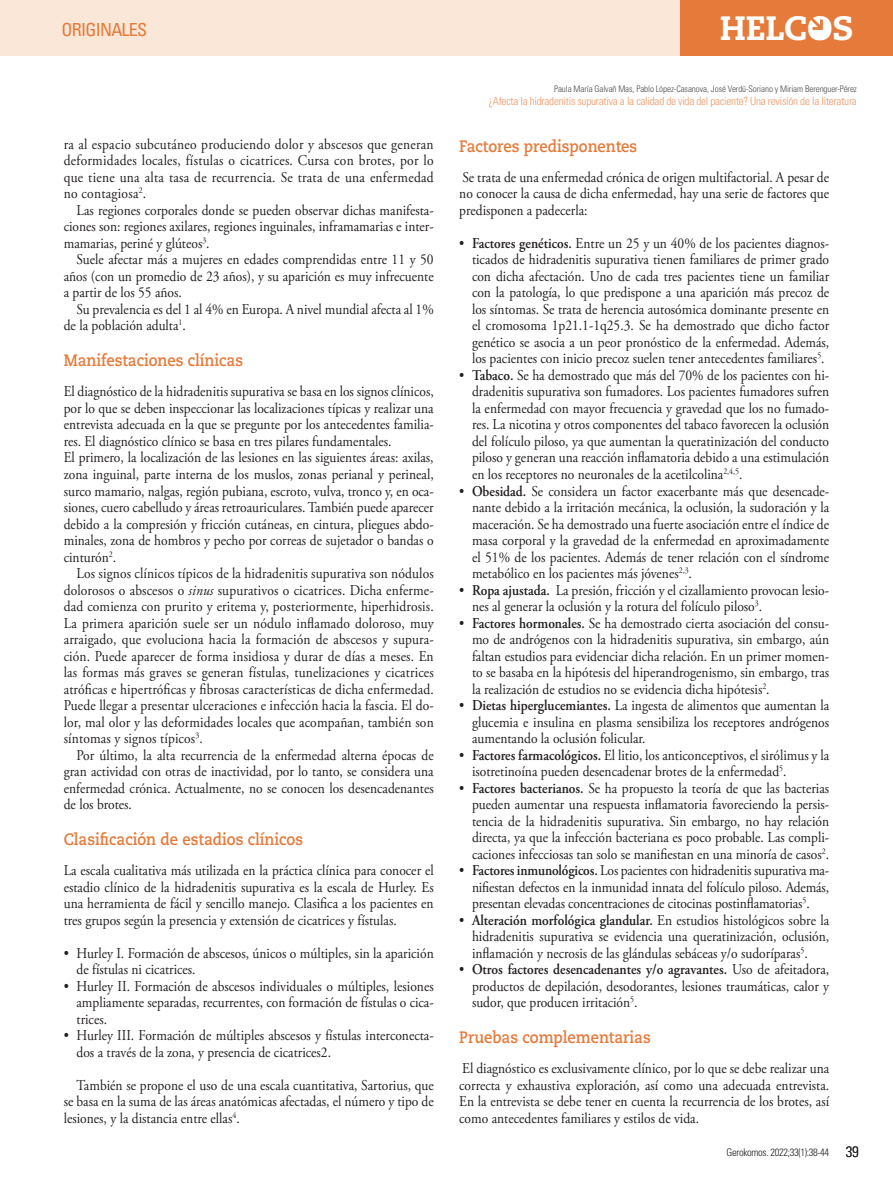
<style>
.page{position:relative;width:893px;height:1191px;background:#fff}
.page>*{position:absolute;margin:0;border:0;box-sizing:border-box;transform-origin:0 0}
.t1{font:800 33.75px "Caecilia LT Std";letter-spacing:-.01em;color:#fff}
.t2{font:condensed 18px "Univers LT Std";letter-spacing:-.04em;color:#e57a3a}
.GAL_-_Cat_B{font:700 16.5px "Caecilia LT Std";color:#e57a3a;scale:.9 1}
.GAL_-_Bullets{font:15px/16.5px "Adobe Garamond Pro";color:#231f20;text-align:justify;scale:.9 1}
.GAL_-_Galerada_Prime{font:15px/16.5px "Adobe Garamond Pro";color:#231f20;text-align:justify;scale:.9 1}
.GAL_-_Galerada{font:15px/16.5px "Adobe Garamond Pro";color:#231f20;text-align:justify;scale:.9 1}
.CAB_-_Titulo{font:300 condensed 11.25px "Univers LT Std";letter-spacing:-.02em;color:#ec9764}
.t3{font:300 condensed 10.5px "Univers LT Std";letter-spacing:-.03em;color:#231f20}
.CAB_-__Autores{font:300 condensed 9px "Univers LT Std";letter-spacing:-.01em;color:#4b4c4d}
.s1{font-style:italic}
.s2{font-weight:600}
.s3{font-size:15px}
</style>
<div class="page">
<div style="left:0;top:0;width:705px;height:55px;background:#fbe7d8"></div>
<div style="left:680px;top:0;width:213px;height:55px;background:#e57a3a"></div>
<div style="left:811px;top:19px;width:18px;height:19px;background:#fff;border-radius:50%"></div>
<svg style="left:811px;top:19px;width:12px;height:11px"></svg>
<p class="t2" style="left:62px;top:18px;width:87px">ORIGINALES</p>
<h1 class="t1" style="left:720px;top:8px;width:135px">HELCOS</h1>
<p class="GAL_-_Galerada_Prime" style="left:64px;top:136px;width:413px">ra al espacio subcutáneo produciendo dolor y abscesos que generan deformidades locales, fístulas o cicatrices. Cursa con brotes, por lo que tiene una alta tasa de recurrencia. Se trata de una enfermedad no contagiosa<sup>2</sup>.</p>
<p class="GAL_-_Galerada" style="left:64px;top:202px;width:413px;text-indent:13px">Las regiones corporales donde se pueden observar dichas manifesta&shy;ciones son: regiones axilares, regiones inguinales, inframamarias e inter&shy;mamarias, periné y glúteos<sup>3</sup>.</p>
<p class="GAL_-_Galerada" style="left:64px;top:252px;width:413px;text-indent:13px">Suele afectar más a mujeres en edades comprendidas entre 11 y 50 años (con un promedio de 23 años), y su aparición es muy infrecuente a partir de los 55 años.</p>
<p class="GAL_-_Galerada" style="left:64px;top:301px;width:413px;text-indent:13px">Su prevalencia es del 1 al 4% en Europa. A nivel mundial afecta al 1% de la población adulta<sup>1</sup>.</p>
<p class="GAL_-_Cat_B" style="left:64px;top:351px;width:201px">Manifestaciones clínicas</p>
<p class="GAL_-_Galerada_Prime" style="left:64px;top:384px;width:413px">El diagnóstico de la hidradenitis supurativa se basa en los signos clínicos, por lo que se deben inspeccionar las localizaciones típicas y realizar una entrevista adecuada en la que se pregunte por los antecedentes familia&shy;res. El diagnóstico clínico se basa en tres pilares fundamentales.</p>
<p class="GAL_-_Galerada_Prime" style="left:64px;top:450px;width:413px">El primero, la localización de las lesiones en las siguientes áreas: axilas, zona inguinal, parte interna de los muslos, zonas perianal y perineal, surco mamario, nalgas, región pubiana, escroto, vulva, tronco y, en oca&shy;siones, cuero cabelludo y áreas retroauriculares. También puede aparecer debido a la compresión y fricción cutáneas, en cintura, pliegues abdo&shy;minales, zona de hombros y pecho por correas de sujetador o bandas o cinturón<sup>2</sup>.</p>
<p class="GAL_-_Galerada" style="left:64px;top:565px;width:413px;text-indent:13px">Los signos clínicos típicos de la hidradenitis supurativa son nódulos dolorosos o abscesos o <span class="s1">sinus</span> supurativos o cicatrices. Dicha enferme&shy;dad comienza con prurito y eritema y, posteriormente, hiperhidrosis.<br>La primera aparición suele ser un nódulo inflamado doloroso, muy arraigado, que evoluciona hacia la formación de abscesos y supura&shy;ción. Puede aparecer de forma insidiosa y durar de días a meses. En las formas más graves se generan fístulas, tunelizaciones y cicatrices atróficas e hipertróficas y fibrosas características de dicha enfermedad.<br>Puede llegar a presentar ulceraciones e infección hacia la fascia. El do&shy;lor, mal olor y las deformidades locales que acompañan, también son síntomas y signos típicos<sup>3</sup>.</p>
<p class="GAL_-_Galerada" style="left:64px;top:747px;width:413px;text-indent:13px">Por último, la alta recurrencia de la enfermedad alterna épocas de gran actividad con otras de inactividad, por lo tanto, se considera una enfermedad crónica. Actualmente, no se conocen los desencadenantes de los brotes.</p>
<p class="GAL_-_Cat_B" style="left:64px;top:829px;width:267px">Clasificación de estadios clínicos</p>
<p class="GAL_-_Galerada_Prime" style="left:64px;top:862px;width:413px">La escala cualitativa más utilizada en la práctica clínica para conocer el estadio clínico de la hidradenitis supurativa es la escala de Hurley. Es una herramienta de fácil y sencillo manejo. Clasifica a los pacientes en tres grupos según la presencia y extensión de cicatrices y fístulas.</p>
<p class="GAL_-_Bullets" style="left:77px;top:945px;width:398px;text-indent:-13px">• Hurley I. Formación de abscesos, únicos o múltiples, sin la aparición de fístulas ni cicatrices.</p>
<p class="GAL_-_Bullets" style="left:77px;top:978px;width:398px;text-indent:-13px">• Hurley II. Formación de abscesos individuales o múltiples, lesiones ampliamente separadas, recurrentes, con formación de fístulas o cica&shy;trices.</p>
<p class="GAL_-_Bullets" style="left:77px;top:1027px;width:398px;text-indent:-13px">• Hurley III. Formación de múltiples abscesos y fístulas interconecta&shy;dos a través de la zona, y presencia de cicatrices2.</p>
<p class="GAL_-_Galerada" style="left:64px;top:1077px;width:413px;text-indent:13px">También se propone el uso de una escala cuantitativa, Sartorius, que se basa en la suma de las áreas anatómicas afectadas, el número y tipo de lesiones, y la distancia entre ellas<sup>4</sup>.</p>
<p class="CAB_-__Autores" style="left:554px;top:83px;width:304px">Paula María Galvañ Mas, Pablo López-Casanova, José Verdú-Soriano y Miriam Berenguer-Pérez</p>
<p class="CAB_-_Titulo" style="left:489px;top:94px;width:370px">¿Afecta la hidradenitis supurativa a la calidad de vida del paciente? Una revisión de la literatura</p>
<p class="GAL_-_Cat_B" style="left:459px;top:136px;width:199px">Factores predisponentes</p>
<p class="GAL_-_Galerada_Prime" style="left:459px;top:169px;width:412px">Se trata de una enfermedad crónica de origen multifactorial. A pesar de no conocer la causa de dicha enfermedad, hay una serie de factores que predisponen a padecerla:</p>
<p class="GAL_-_Bullets" style="left:472px;top:235px;width:398px;text-indent:-13px">• <span class="s2">Factores genéticos.</span> Entre un 25 y un 40% de los pacientes diagnos&shy;ticados de hidradenitis supurativa tienen familiares de primer grado con dicha afectación. Uno de cada tres pacientes tiene un familiar con la patología, lo que predispone a una aparición más precoz de los síntomas. Se trata de herencia autosómica dominante presente en el cromosoma 1p21.1-1q25.3. Se ha demostrado que dicho factor genético se asocia a un peor pronóstico de la enfermedad. Además, los pacientes con inicio precoz suelen tener antecedentes familiares<sup>5</sup>.</p>
<p class="GAL_-_Bullets" style="left:472px;top:367px;width:398px;text-indent:-13px">• <span class="s2">Tabaco.</span> Se ha demostrado que más del 70% de los pacientes con hi&shy;dradenitis supurativa son fumadores. Los pacientes fumadores sufren la enfermedad con mayor frecuencia y gravedad que los no fumado&shy;res. La nicotina y otros componentes del tabaco favorecen la oclusión del folículo piloso, ya que aumentan la queratinización del conducto piloso y generan una reacción inflamatoria debido a una estimulación en los receptores no neuronales de la acetilcolina<sup>2,4,5</sup>.</p>
<p class="GAL_-_Bullets" style="left:472px;top:483px;width:398px;text-indent:-13px">• <span class="s2">Obesidad.</span> Se considera un factor exacerbante más que desencade&shy;nante debido a la irritación mecánica, la oclusión, la sudoración y la maceración. Se ha demostrado una fuerte asociación entre el índice de masa corporal y la gravedad de la enfermedad en aproximadamente el 51% de los pacientes. Además de tener relación con el síndrome metabólico en los pacientes más jóvenes<sup>2,3</sup>.</p>
<p class="GAL_-_Bullets" style="left:472px;top:582px;width:398px;text-indent:-13px">• <span class="s2">Ropa ajustada.</span> La presión, fricción y el cizallamiento provocan lesio&shy;nes al generar la oclusión y la rotura del folículo piloso<sup>3</sup>.</p>
<p class="GAL_-_Bullets" style="left:472px;top:615px;width:398px;text-indent:-13px">• <span class="s2">Factores hormonales.</span> Se ha demostrado cierta asociación del consu&shy;mo de andrógenos con la hidradenitis supurativa, sin embargo, aún faltan estudios para evidenciar dicha relación. En un primer momen&shy;to se basaba en la hipótesis del hiperandrogenismo, sin embargo, tras la realización de estudios no se evidencia dicha hipótesis<sup>2</sup>.</p>
<p class="GAL_-_Bullets" style="left:472px;top:697px;width:398px;text-indent:-13px">• <span class="s2">Dietas hiperglucemiantes.</span> La ingesta de alimentos que aumentan la glucemia e insulina en plasma sensibiliza los receptores andrógenos aumentando la oclusión folicular.</p>
<p class="GAL_-_Bullets" style="left:472px;top:747px;width:398px;text-indent:-13px">• <span class="s2">Factores farmacológicos.</span> El litio, los anticonceptivos, el sirólimus y la isotretinoína pueden desencadenar brotes de la enfermedad<sup>5</sup>.</p>
<p class="GAL_-_Bullets" style="left:472px;top:780px;width:398px;text-indent:-13px">• <span class="s2">Factores bacterianos.</span> Se ha propuesto la teoría de que las bacterias pueden aumentar una respuesta inflamatoria favoreciendo la persis&shy;tencia de la hidradenitis supurativa. Sin embargo, no hay relación directa, ya que la infección bacteriana es poco probable. Las compli&shy;caciones infecciosas tan solo se manifiestan en una minoría de casos<sup>2</sup>.</p>
<p class="GAL_-_Bullets" style="left:472px;top:862px;width:398px;text-indent:-13px">• <span class="s2">Factores inmunológicos.</span> Los pacientes con hidradenitis supurativa ma&shy;nifiestan defectos en la inmunidad innata del folículo piloso. Además, presentan elevadas concentraciones de citocinas postinflamatorias<sup>5</sup>.</p>
<p class="GAL_-_Bullets" style="left:472px;top:912px;width:398px;text-indent:-13px">• <span class="s2">Alteración morfológica glandular.</span> En estudios histológicos sobre la hidradenitis supurativa se evidencia una queratinización, oclusión, inflamación y necrosis de las glándulas sebáceas y/o sudoríparas<sup>5</sup>.</p>
<p class="GAL_-_Bullets" style="left:472px;top:961px;width:398px;text-indent:-13px">• <span class="s2">Otros factores desencadenantes y/o agravantes.</span> Uso de afeitadora, productos de depilación, desodorantes, lesiones traumáticas, calor y sudor, que producen irritación<sup>5</sup>.</p>
<p class="GAL_-_Cat_B" style="left:459px;top:1027px;width:214px">Pruebas complementarias</p>
<p class="GAL_-_Galerada_Prime" style="left:459px;top:1060px;width:413px">El diagnóstico es exclusivamente clínico, por lo que se debe realizar una correcta y exhaustiva exploración, así como una adecuada entrevista.<br>En la entrevista se debe tener en cuenta la recurrencia de los brotes, así como antecedentes familiares y estilos de vida.</p>
<p class="t3" style="left:727px;top:1145px;width:134px">Gerokomos. 2022;33(1):38-44 <span class="s3">39</span></p>
</div>
